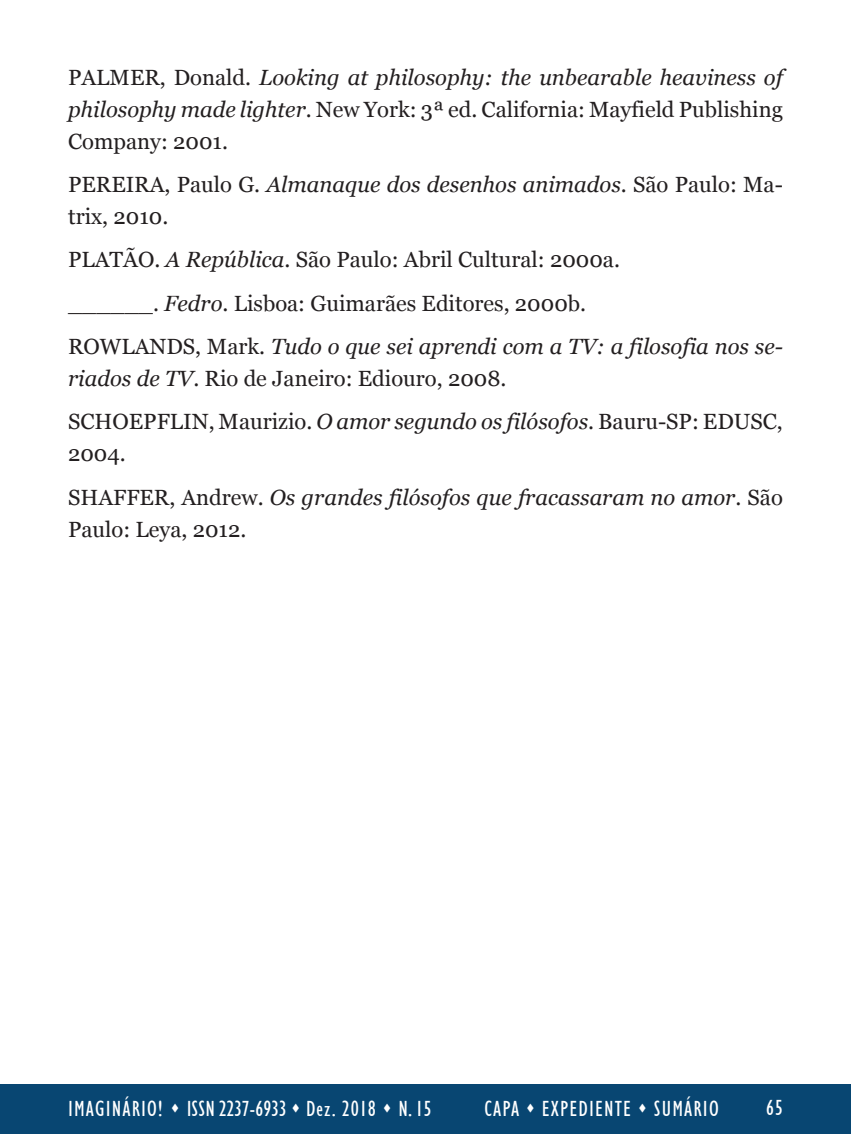
<style>
.page{position:relative;width:851px;height:1134px;background:#fff}
.page>*{position:absolute;margin:0;border:0;box-sizing:border-box;transform-origin:0 0}
.t1{font:22px/32px "Georgia";color:#231f20}
.t2{font:condensed 22px "Humanist 521 BT";letter-spacing:.05em;color:#fff}
.t3{font:italic 22px/43.4px "Georgia";color:#231f20}
.s1{font-style:italic}
.s2{font-style:normal}
</style>
<div class="page">
<div style="left:0;top:1084px;width:850px;height:50px;background:#084672"></div>
<p class="t1" style="left:68px;top:62px;width:716px;text-align:justify">PALMER, Donald. <span class="s1">Looking at philosophy: the unbearable heaviness of philosophy made lighter</span>. New York: 3ª ed. California: Mayfield Publishing Company: 2001.</p>
<p class="t1" style="left:68px;top:169px;width:716px">PEREIRA, Paulo G. <span class="s1">Almanaque dos desenhos animados</span>. São Paulo: Ma&shy;trix, 2010.</p>
<p class="t1" style="left:68px;top:239px;width:716px;line-height:43.4px">PLATÃO. <span class="s1">A República</span>. São Paulo: Abril Cultural: 2000a.<br>______. <span class="s1">Fedro</span>. Lisboa: Guimarães Editores, 2000b.<br>ROWLANDS, Mark. <span class="s1">Tudo o que sei aprendi com a TV: a filosofia nos se-</span></p>
<p class="t1" style="left:68px;top:357px;width:716px;line-height:43.4px"><span class="s1">riados de TV</span>. Rio de Janeiro: Ediouro, 2008.<br>SCHOEPFLIN, Maurizio. <span class="s1">O amor segundo os filósofos</span>. Bauru-SP: EDUSC,</p>
<p class="t3" style="left:68px;top:431px;width:716px"><span class="s2">2004.<br>SHAFFER, Andrew.</span> Os grandes filósofos que fracassaram no amor<span class="s2">. São</span></p>
<p class="t1" style="left:68px;top:514px;width:180px">Paulo: Leya, 2012.</p>
<p class="t2" style="left:68px;top:1095px;width:365px">IMAGINÁRIO! ▲ ISSN 2237-6933 ▲ Dez. 2018 ▲ N. 15</p>
<p class="t2" style="left:484px;top:1095px;width:236px">CAPA ▲ EXPEDIENTE ▲ SUMÁRIO</p>
<p class="t2" style="left:766px;top:1095px;width:18px">65</p>
</div>
